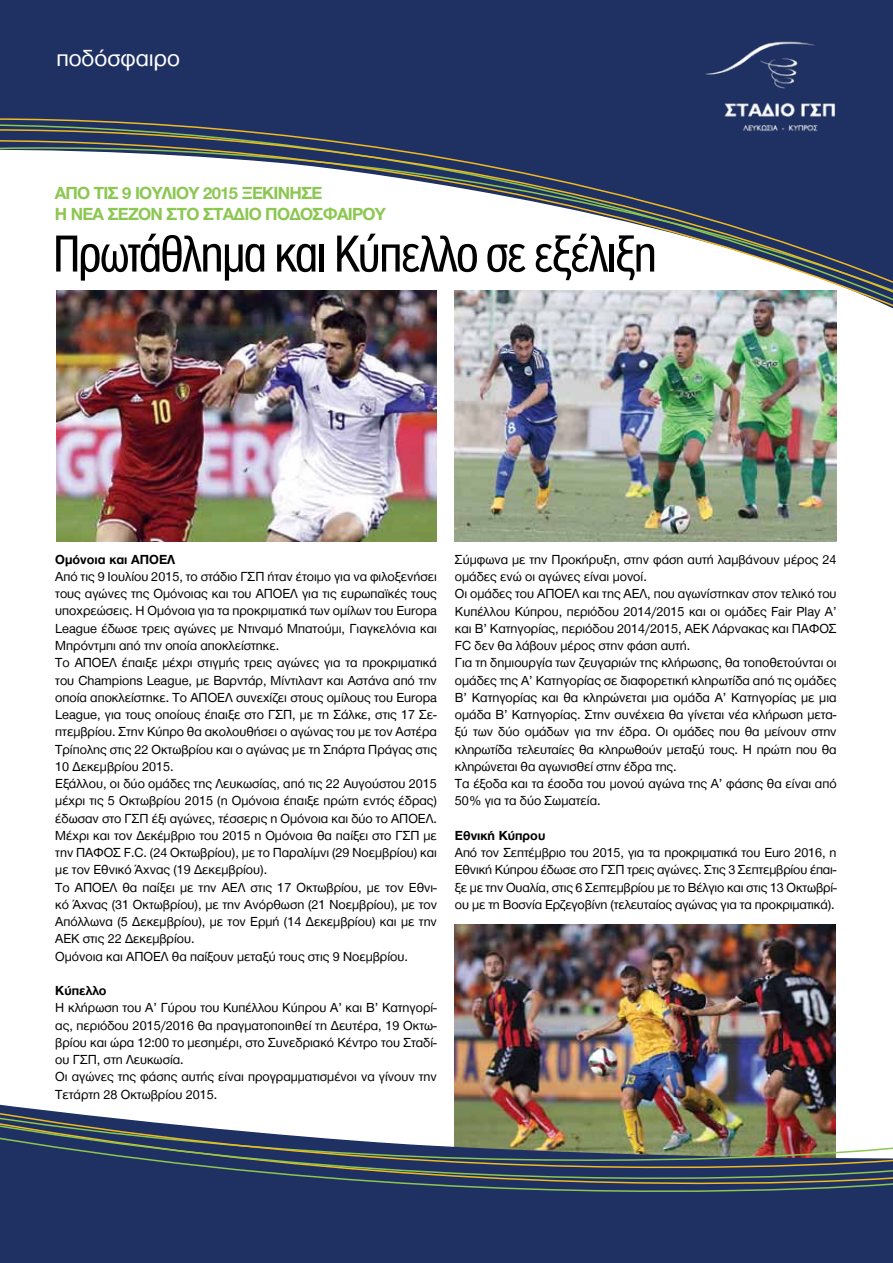
<style>
.page{position:relative;width:893px;height:1263px;background:#fff}
.page>*{position:absolute;margin:0;border:0;box-sizing:border-box;transform-origin:0 0}
.t1{font:condensed 54px "Helvetica Neue Greek";letter-spacing:-.03em;color:#000}
.t2{font:24px "Helvetica Neue Greek";color:#fff}
.t3{font:700 18px/21px "Helvetica Neue Greek";letter-spacing:-.04em;color:#8bc751}
.t4{font:13.5px/17.2px "Helvetica Neue Greek";color:#000}
.t5{font:700 13.5px "Helvetica Neue Greek";color:#000}
</style>
<div class="page">
<img style="left:56px;top:316px;width:381px;height:225px">
<img style="left:455px;top:925px;width:381px;height:67px">
<img style="left:455px;top:316px;width:382px;height:225px">
<div style="left:0;top:0;width:893px;height:316px;background:#1f3162"></div>
<div style="left:0;top:60px;width:893px;height:11px;background:#1f3162"></div>
<div style="left:0;top:71px;width:893px;height:11px;background:#1f3162"></div>
<svg style="left:0;top:82px;width:893px;height:232px"></svg>
<img style="left:678px;top:38px;width:166px;height:97px">
<svg style="left:0;top:992px;width:893px;height:271px"></svg>
<div style="left:0;top:1237px;width:893px;height:13px;background:#1f3162"></div>
<div style="left:0;top:1226px;width:893px;height:11px;background:#1f3162"></div>
<img style="left:0;top:994px;width:893px;height:232px">
<h2 class="t2" style="left:56px;top:45px;width:125px">ποδόσφαιρο</h2>
<h3 class="t3" style="left:55px;top:182px;width:333px">ΑΠΟ ΤΙΣ 9 ΙΟΥΛΙΟΥ 2015 ΞΕΚΙΝΗΣΕ<br>Η ΝΕΑ ΣΕΖΟΝ ΣΤΟ ΣΤΑΔΙΟ ΠΟΔΟΣΦΑΙΡΟΥ</h3>
<h1 class="t1" style="left:53px;top:225px;width:605px">Πρωτάθλημα και Κύπελλο σε εξέλιξη</h1>
<p class="t5" style="left:55px;top:552px;width:121px">Ομόνοια και ΑΠΟΕΛ</p>
<p class="t4" style="left:55px;top:568px;width:383px">Από τις 9 Ιουλίου 2015, το στάδιο ΓΣΠ ήταν έτοιμο για να φιλοξενήσει τους αγώνες της Ομόνοιας και του ΑΠΟΕΛ για τις ευρωπαϊκές τους υποχρεώσεις. H Ομόνοια για τα προκριματικά των ομίλων του Europa League έδωσε τρεις αγώνες με Ντιναμό Μπατούμι, Γιαγκελόνια και Μπρόντμπι από την οποία αποκλείστηκε.<br>Το ΑΠΟΕΛ έπαιξε μέχρι στιγμής τρεις αγώνες για τα προκριματικά του Champions League, με Βαρντάρ, Μίντιλαντ και Αστάνα από την οποία αποκλείστηκε. Το ΑΠΟΕΛ συνεχίζει στους ομίλους του Europa League, για τους οποίους έπαιξε στο ΓΣΠ, με τη Σάλκε, στις 17 Σε&shy;πτεμβρίου. Στην Κύπρο θα ακολουθήσει ο αγώνας του με τον Αστέρα Τρίπολης στις 22 Οκτωβρίου και ο αγώνας με τη Σπάρτα Πράγας στις 10 Δεκεμβρίου 2015.<br>Εξάλλου, οι δύο ομάδες της Λευκωσίας, από τις 22 Αυγούστου 2015 μέχρι τις 5 Οκτωβρίου 2015 (η Ομόνοια έπαιξε πρώτη εντός έδρας) έδωσαν στο ΓΣΠ έξι αγώνες, τέσσερις η Ομόνοια και δύο το ΑΠΟΕΛ.<br>Μέχρι και τον Δεκέμβριο του 2015 η Ομόνοια θα παίξει στο ΓΣΠ με την ΠΑΦΟΣ F.C. (24 Οκτωβρίου), με το Παραλίμνι (29 Νοεμβρίου) και με τον Εθνικό Άχνας (19 Δεκεμβρίου).<br>Το ΑΠΟΕΛ θα παίξει με την ΑΕΛ στις 17 Οκτωβρίου, με τον Εθνι&shy;κό Άχνας (31 Οκτωβρίου), με την Ανόρθωση (21 Νοεμβρίου), με τον Απόλλωνα (5 Δεκεμβρίου), με τον Ερμή (14 Δεκεμβρίου) και με την ΑΕΚ στις 22 Δεκεμβρίου.<br>Ομόνοια και ΑΠΟΕΛ θα παίξουν μεταξύ τους στις 9 Νοεμβρίου.</p>
<p class="t5" style="left:55px;top:983px;width:53px">Κύπελλο</p>
<p class="t4" style="left:55px;top:999px;width:383px">Η κλήρωση του Α’ Γύρου του Κυπέλλου Κύπρου Α’ και Β’ Κατηγορί&shy;ας, περιόδου 2015/2016 θα πραγματοποιηθεί τη Δευτέρα, 19 Οκτω&shy;βρίου και ώρα 12:00 το μεσημέρι, στο Συνεδριακό Κέντρο του Σταδί&shy;ου ΓΣΠ, στη Λευκωσία.<br>Οι αγώνες της φάσης αυτής είναι προγραμματισμένοι να γίνουν την Τετάρτη 28 Οκτωβρίου 2015.</p>
<p class="t4" style="left:455px;top:551px;width:383px">Σύμφωνα με την Προκήρυξη, στην φάση αυτή λαμβάνουν μέρος 24 ομάδες ενώ οι αγώνες είναι μονοί.<br>Οι ομάδες του ΑΠΟΕΛ και της ΑΕΛ, που αγωνίστηκαν στον τελικό του Κυπέλλου Κύπρου, περιόδου 2014/2015 και οι ομάδες Fair Play Α’ και Β’ Κατηγορίας, περιόδου 2014/2015, ΑΕΚ Λάρνακας και ΠΑΦΟΣ FC δεν θα λάβουν μέρος στην φάση αυτή.<br>Για τη δημιουργία των ζευγαριών της κλήρωσης, θα τοποθετούνται οι ομάδες της Α’ Κατηγορίας σε διαφορετική κληρωτίδα από τις ομάδες Β’ Κατηγορίας και θα κληρώνεται μια ομάδα Α’ Κατηγορίας με μια ομάδα Β’ Κατηγορίας. Στην συνέχεια θα γίνεται νέα κλήρωση μετα&shy;ξύ των δύο ομάδων για την έδρα. Οι ομάδες που θα μείνουν στην κληρωτίδα τελευταίες θα κληρωθούν μεταξύ τους. Η πρώτη που θα κληρώνεται θα αγωνισθεί στην έδρα της.<br>Τα έξοδα και τα έσοδα του μονού αγώνα της Α’ φάσης θα είναι από 50% για τα δύο Σωματεία.</p>
<p class="t5" style="left:455px;top:828px;width:92px">Εθνική Κύπρου</p>
<p class="t4" style="left:455px;top:844px;width:383px;text-align:justify">Από τον Σεπτέμβριο του 2015, για τα προκριματικά του Euro 2016, η Εθνική Κύπρου έδωσε στο ΓΣΠ τρεις αγώνες. Στις 3 Σεπτεμβρίου έπαι&shy;ξε με την Ουαλία, στις 6 Σεπτεμβρίου με το Βέλγιο και στις 13 Οκτωβρί&shy;ου με τη Βοσνία Ερζεγοβίνη (τελευταίος αγώνας για τα προκριματικά).</p>
</div>
